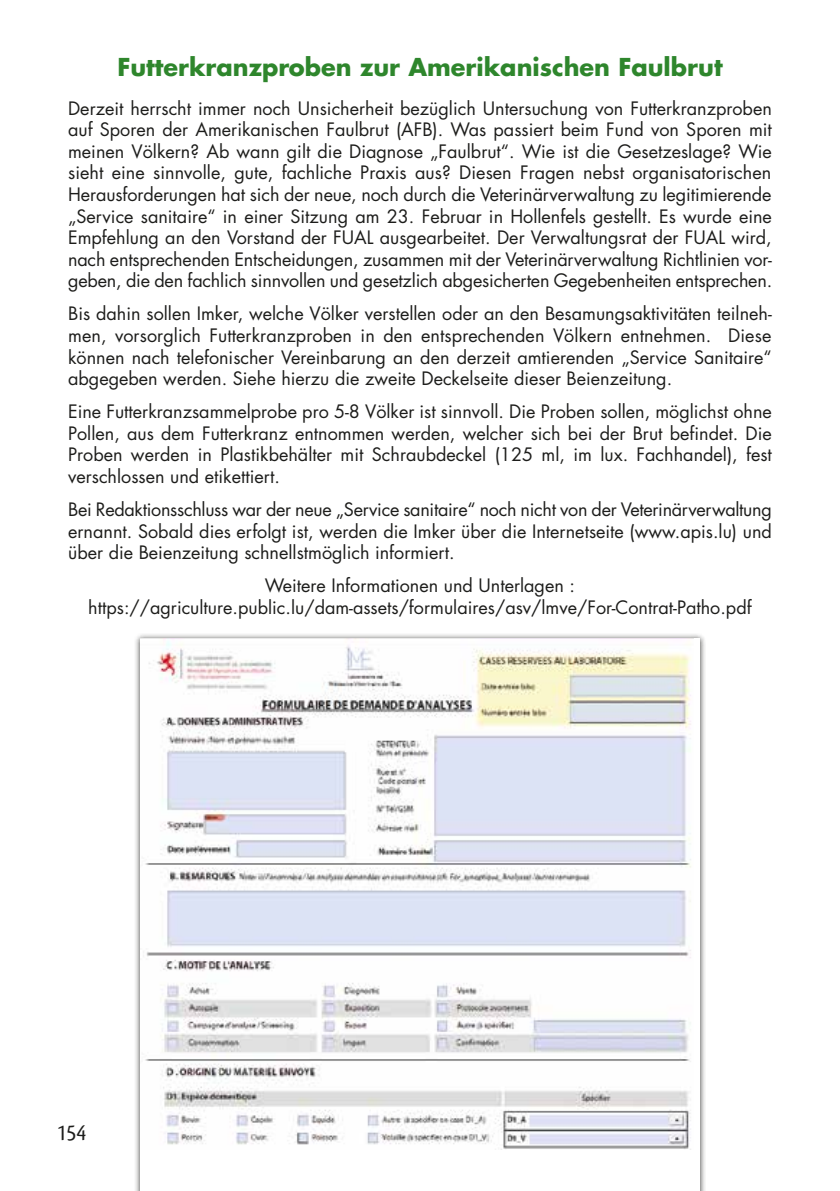
<style>
.page{position:relative;width:840px;height:1191px;background:#fff}
.page>*{position:absolute;margin:0;border:0;box-sizing:border-box;transform-origin:0 0}
.t1{font:700 24px "Futura";color:#2e862c}
.t2{font:24px "Cronos MM 408 12";color:#1d1d1b;scale:.89 1}
.t3{font:18px/21.6px "Futura";color:#1d1d1b;text-align:justify}
</style>
<div class="page">
<div style="left:134px;top:633px;width:571px;height:558px;background:#1d1d1b;opacity:.75"></div>
<div style="left:140px;top:639px;width:559px;height:552px;background:#fff"></div>
<img style="left:145px;top:641px;width:546px;height:509px">
<h1 class="t1" style="left:117px;top:51px;width:606px">Futterkranzproben zur Amerikanischen Faulbrut</h1>
<p class="t3" style="left:68px;top:97px;width:705px">Derzeit herrscht immer noch Unsicherheit bezüglich Untersuchung von Futterkranzproben auf Sporen der Amerikanischen Faulbrut (AFB). Was passiert beim Fund von Sporen mit meinen Völkern? Ab wann gilt die Diagnose „Faulbrut“. Wie ist die Gesetzeslage? Wie sieht eine sinnvolle, gute, fachliche Praxis aus? Diesen Fragen nebst organisatorischen Herausforderungen hat sich der neue, noch durch die Veterinärverwaltung zu legitimierende „Service sanitaire“ in einer Sitzung am 23. Februar in Hollenfels gestellt. Es wurde eine Empfehlung an den Vorstand der FUAL ausgearbeitet. Der Verwaltungsrat der FUAL wird, nach entsprechenden Entscheidungen, zusammen mit der Veterinärverwaltung Richtlinien vor&shy;geben, die den fachlich sinnvollen und gesetzlich abgesicherten Gegebenheiten entsprechen.</p>
<p class="t3" style="left:68px;top:303px;width:704px">Bis dahin sollen Imker, welche Völker verstellen oder an den Besamungsaktivitäten teilneh&shy;men, vorsorglich Futterkranzproben in den entsprechenden Völkern entnehmen. Diese können nach telefonischer Vereinbarung an den derzeit amtierenden „Service Sanitaire“ abgegeben werden. Siehe hierzu die zweite Deckelseite dieser Beienzeitung.</p>
<p class="t3" style="left:68px;top:401px;width:705px">Eine Futterkranzsammelprobe pro 5-8 Völker ist sinnvoll. Die Proben sollen, möglichst ohne Pollen, aus dem Futterkranz entnommen werden, welcher sich bei der Brut befindet. Die Proben werden in Plastikbehälter mit Schraubdeckel (125 ml, im lux. Fachhandel), fest verschlossen und etikettiert.</p>
<p class="t3" style="left:68px;top:499px;width:705px">Bei Redaktionsschluss war der neue „Service sanitaire“ noch nicht von der Veterinärverwaltung ernannt. Sobald dies erfolgt ist, werden die Imker über die Internetseite (www.apis.lu) und über die Beienzeitung schnellstmöglich informiert.</p>
<p class="t3" style="left:88px;top:575px;width:664px;text-align:center">Weitere Informationen und Unterlagen : https://agriculture.public.lu/dam-assets/formulaires/asv/lmve/For-Contrat-Patho.pdf</p>
<h1 class="t2" style="left:57px;top:1119px;width:35px">154</h1>
</div>
